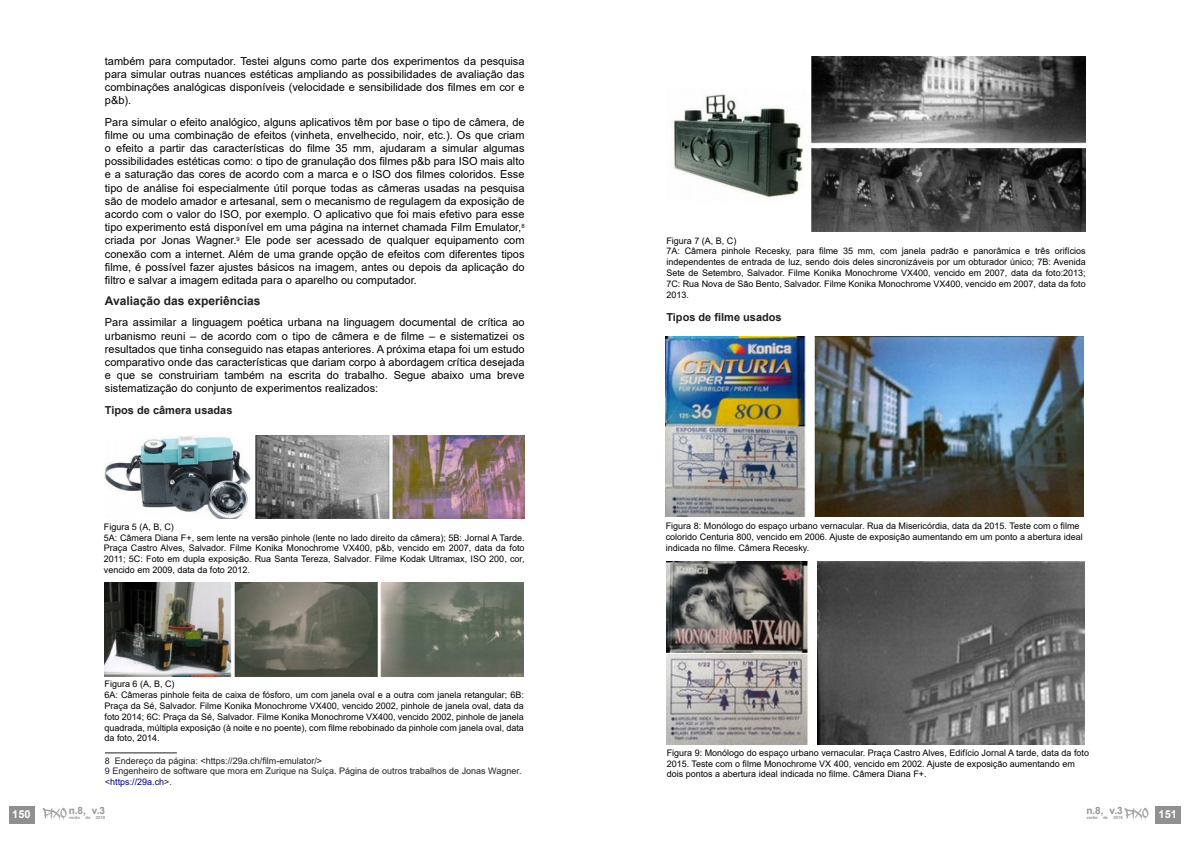
<style>
.page{position:relative;width:1191px;height:842px;background:#fff}
.page>*{position:absolute;margin:0;border:0;box-sizing:border-box;transform-origin:0 0}
.t1{font:700 12px "Arial";color:#231f20}
.t2{font:11px/13.2px "Arial";color:#000;text-align:justify}
.Legenda{font:700 11px "Arial";color:#231f20}
.t3{font:700 11px "Arial";color:#fff}
.t4{font:700 10px "Arial";color:#939598}
.Legenda-2{font:9px/10.8px "Arial";color:#000;text-align:justify}
.t5{font:9px/10.8px "Arial";color:#231f20}
.t6{font:700 4.2px "Arial";color:#939598}
.s1{color:#000080}
</style>
<div class="page">
<div style="left:1155px;top:806px;width:25px;height:17px;background:#918f8f"></div>
<svg style="left:1124px;top:808px;width:24px;height:13px"></svg>
<div style="left:9px;top:806px;width:25px;height:17px;background:#918f8f"></div>
<svg style="left:43px;top:808px;width:24px;height:13px"></svg>
<hr style="left:105px;top:752px;width:72px;height:1px;background:#231f20">
<svg style="left:666px;top:336px;width:418px;height:8px"></svg>
<img style="left:105px;top:436px;width:419px;height:82px">
<img style="left:104px;top:583px;width:420px;height:94px">
<img style="left:672px;top:57px;width:413px;height:174px">
<img style="left:666px;top:337px;width:417px;height:180px">
<img style="left:666px;top:562px;width:418px;height:183px">
<p class="t2" style="left:105px;top:54px;width:421px">também para computador. Testei alguns como parte dos experimentos da pesquisa para simular outras nuances estéticas ampliando as possibilidades de avaliação das combinações analógicas disponíveis (velocidade e sensibilidade dos filmes em cor e p&amp;b).</p>
<p class="t2" style="left:105px;top:115px;width:421px">Para simular o efeito analógico, alguns aplicativos têm por base o tipo de câmera, de filme ou uma combinação de efeitos (vinheta, envelhecido, noir, etc.). Os que criam o efeito a partir das características do filme 35 mm, ajudaram a simular algumas possibilidades estéticas como: o tipo de granulação dos filmes p&amp;b para ISO mais alto e a saturação das cores de acordo com a marca e o ISO dos filmes coloridos. Esse tipo de análise foi especialmente útil porque todas as câmeras usadas na pesquisa são de modelo amador e artesanal, sem o mecanismo de regulagem da exposição de acordo com o valor do ISO, por exemplo. O aplicativo que foi mais efetivo para esse tipo experimento está disponível em uma página na internet chamada Film Emulator,<sup>8 </sup>criada por Jonas Wagner.<sup>9</sup> Ele pode ser acessado de qualquer equipamento com conexão com a internet. Além de uma grande opção de efeitos com diferentes tipos filme, é possível fazer ajustes básicos na imagem, antes ou depois da aplicação do filtro e salvar a imagem editada para o aparelho ou computador.</p>
<p class="t1" style="left:105px;top:292px;width:157px">Avaliação das experiências</p>
<p class="t2" style="left:105px;top:316px;width:421px">Para assimilar a linguagem poética urbana na linguagem documental de crítica ao urbanismo reuni – de acordo com o tipo de câmera e de filme – e sistematizei os resultados que tinha conseguido nas etapas anteriores. A próxima etapa foi um estudo comparativo onde das características que dariam corpo à abordagem crítica desejada e que se construiriam também na escrita do trabalho. Segue abaixo uma breve sistematização do conjunto de experimentos realizados:</p>
<p class="Legenda" style="left:105px;top:402px;width:129px">Tipos de câmera usadas</p>
<p class="Legenda-2" style="left:666px;top:235px;width:72px">Figura 7 (A, B, C)</p>
<p class="Legenda-2" style="left:666px;top:246px;width:421px">7A: Câmera pinhole Recesky, para filme 35 mm, com janela padrão e panorâmica e três orifícios independentes de entrada de luz, sendo dois deles sincronizáveis por um obturador único; 7B: Avenida Sete de Setembro, Salvador. Filme Konika Monochrome VX400, vencido em 2007, data da foto:2013; 7C: Rua Nova de São Bento, Salvador. Filme Konika Monochrome VX400, vencido em 2007, data da foto 2013.</p>
<p class="Legenda" style="left:666px;top:309px;width:117px">Tipos de filme usados</p>
<p class="Legenda-2" style="left:104px;top:521px;width:72px">Figura 5 (A, B, C)</p>
<p class="Legenda-2" style="left:104px;top:532px;width:422px">5A: Câmera Diana F+, sem lente na versão pinhole (lente no lado direito da câmera); 5B: Jornal A Tarde.<br>Praça Castro Alves, Salvador. Filme Konika Monochrome VX400, p&amp;b, vencido em 2007, data da foto 2011; 5C: Foto em dupla exposição. Rua Santa Tereza, Salvador. Filme Kodak Ultramax, ISO 200, cor, vencido em 2009, data da foto 2012.</p>
<p class="Legenda-2" style="left:666px;top:520px;width:418px;text-align:left">Figura 8: Monólogo do espaço urbano vernacular. Rua da Misericórdia, data da 2015. Teste com o filme colorido Centuria 800, vencido em 2006. Ajuste de exposição aumentando em um ponto a abertura ideal indicada no filme. Câmera Recesky.</p>
<p class="Legenda-2" style="left:104px;top:679px;width:72px">Figura 6 (A, B, C)</p>
<p class="Legenda-2" style="left:104px;top:689px;width:421px">6A: Câmeras pinhole feita de caixa de fósforo, um com janela oval e a outra com janela retangular; 6B:<br>Praça da Sé, Salvador. Filme Konika Monochrome VX400, vencido 2002, pinhole de janela oval, data da foto 2014; 6C: Praça da Sé, Salvador. Filme Konika Monochrome VX400, vencido 2002, pinhole de janela quadrada, múltipla exposição (à noite e no poente), com filme rebobinado da pinhole com janela oval, data da foto, 2014.</p>
<p class="t5" style="left:105px;top:755px;width:219px">8 Endereço da página: &lt;https://29a.ch/film-emulator/&gt;</p>
<p class="t5" style="left:105px;top:766px;width:418px">9 Engenheiro de software que mora em Zurique na Suíça. Página de outros trabalhos de Jonas Wagner. &lt;<span class="s1">https://29a.ch</span>&gt;.</p>
<p class="Legenda-2" style="left:666px;top:747px;width:424px;text-align:left">Figura 9: Monólogo do espaço urbano vernacular. Praça Castro Alves, Edifício Jornal A tarde, data da foto<br>2015. Teste com o filme Monochrome VX 400, vencido em 2002. Ajuste de exposição aumentando em dois pontos a abertura ideal indicada no filme. Câmera Diana F+.</p>
<p class="t4" style="left:69px;top:804px;width:38px">n.8, v.3</p>
<p class="t6" style="left:69px;top:815px;width:13px">verão</p>
<p class="t6" style="left:85px;top:815px;width:6px">de</p>
<p class="t6" style="left:96px;top:815px;width:11px">2019</p>
<p class="t4" style="left:1086px;top:804px;width:38px">n.8, v.3</p>
<p class="t3" style="left:12px;top:806px;width:20px">150</p>
<p class="t6" style="left:1086px;top:815px;width:13px">verão</p>
<p class="t6" style="left:1103px;top:815px;width:6px">de</p>
<p class="t6" style="left:1113px;top:815px;width:11px">2019</p>
<p class="t3" style="left:1158px;top:806px;width:20px">151</p>
</div>
